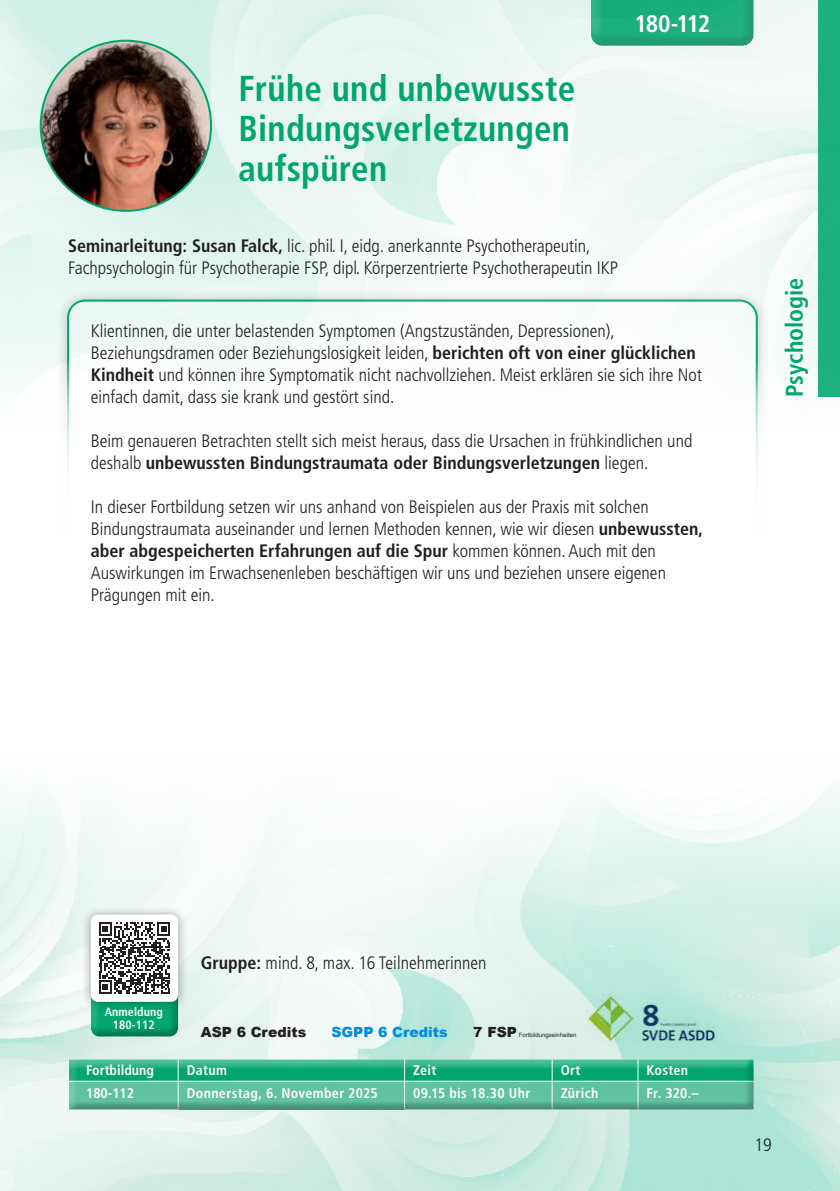
<style>
.page{position:relative;width:840px;height:1191px;background:#fff}
.page>*{position:absolute;margin:0;border:0;box-sizing:border-box;transform-origin:0 0}
.t1{font:700 condensed 36px/40px "Frutiger LT Pro";letter-spacing:.01em;color:#00a66e}
.t2{font:700 condensed 24px "Frutiger LT Pro";color:#00a66e}
.t3{font:700 condensed 24px "Frutiger LT Pro";letter-spacing:-.06em;color:#fff}
.t4{font:300 condensed 18px/22px "Frutiger LT Pro";color:#231f20}
.t5{font:700 condensed 14px "Frutiger LT Pro";letter-spacing:.02em;color:#fff}
.t6{font:900 14px "Arial";color:#231f20}
.t7{font:900 14px "Arial";color:#008de1}
.t8{font:700 condensed 14px "Frutiger LT Pro";color:#fff}
.t9{font:700 condensed 12px/13px "Frutiger LT Pro";letter-spacing:.01em;color:#fff;text-align:center}
.t10{font:6px "Arial";color:#231f20}
.s1{font-weight:700}
</style>
<div class="page">
<img style="left:0;top:785px;width:839px;height:406px">
<img style="left:0;top:0;width:818px;height:437px">
<img style="left:586px;top:994px;width:130px;height:48px">
<div style="left:91px;top:991px;width:90px;height:48px;background:#231f20;opacity:.3"></div>
<div style="left:81px;top:905px;width:107px;height:106px;background:#231f20;opacity:.4"></div>
<div style="left:91px;top:914px;width:87px;height:87px;background:#fff;border-radius:7px"></div>
<svg style="left:91px;top:922px;width:87px;height:114px"></svg>
<div style="left:66px;top:1049px;width:694px;height:58px;background:#fff;opacity:.4"></div>
<div style="left:66px;top:1053px;width:697px;height:64px;background:#231f20;opacity:.3"></div>
<div style="left:818px;top:0;width:21px;height:397px;background:#1db07e"></div>
<img style="left:41px;top:41px;width:170px;height:170px;border-radius:85px">
<h1 class="t1" style="left:238px;top:69px;width:338px">Frühe und unbewusste<br>Bindungsverletzungen aufspüren</h1>
<h2 class="t3" style="left:634px;top:9px;width:77px">180-112</h2>
<p class="t4" style="left:68px;top:235px;width:551px"><span class="s1">Seminarleitung: Susan Falck,</span> lic. phil. I, eidg. anerkannte Psychotherapeutin,<br>Fachpsychologin für Psychotherapie FSP, dipl. Körperzentrierte Psychotherapeutin IKP</p>
<p class="t4" style="left:91px;top:320px;width:612px">Klientinnen, die unter belastenden Symptomen (Angstzuständen, Depressionen), Beziehungsdramen oder Beziehungslosigkeit leiden, <span class="s1">berichten oft von einer glücklichen Kindheit</span> und können ihre Symptomatik nicht nachvollziehen. Meist erklären sie sich ihre Not einfach damit, dass sie krank und gestört sind.</p>
<p class="t4" style="left:91px;top:430px;width:602px">Beim genaueren Betrachten stellt sich meist heraus, dass die Ursachen in frühkindlichen und deshalb <span class="s1">unbewussten Bindungstraumata oder Bindungsverletzungen</span> liegen.</p>
<p class="t4" style="left:91px;top:496px;width:613px">In dieser Fortbildung setzen wir uns anhand von Beispielen aus der Praxis mit solchen Bindungstraumata auseinander und lernen Methoden kennen, wie wir diesen <span class="s1">unbewussten, aber abgespeicherten Erfahrungen auf die Spur</span> kommen können. Auch mit den Auswirkungen im Erwachsenenleben beschäftigen wir uns und beziehen unsere eigenen Prägungen mit ein.</p>
<h2 class="t2" style="left:779px;top:397px;width:121px;rotate:-90deg">Psychologie</h2>
<p class="t4" style="left:201px;top:952px;width:287px"><span class="s1">Gruppe:</span> mind. 8, max. 16 Teilnehmerinnen</p>
<p class="t9" style="left:105px;top:1005px;width:60px">Anmeldung<br>180-112</p>
<p class="t8" style="left:86px;top:1062px;width:69px">Fortbildung</p>
<p class="t5" style="left:186px;top:1062px;width:42px">Datum</p>
<p class="t5" style="left:413px;top:1062px;width:25px">Zeit</p>
<p class="t5" style="left:560px;top:1062px;width:21px">Ort</p>
<p class="t5" style="left:646px;top:1062px;width:43px">Kosten</p>
<p class="t5" style="left:86px;top:1084px;width:50px">180-112</p>
<p class="t5" style="left:187px;top:1084px;width:192px">Donnerstag, 6. November 2025</p>
<p class="t5" style="left:413px;top:1084px;width:119px">09.15 bis 18.30 Uhr</p>
<p class="t5" style="left:560px;top:1084px;width:39px">Zürich</p>
<p class="t5" style="left:646px;top:1084px;width:54px">Fr. 320.–</p>
<p class="t6" style="left:201px;top:1021px;width:107px">ASP 6 Credits</p>
<p class="t7" style="left:331px;top:1021px;width:118px">SGPP 6 Credits</p>
<p class="t6" style="left:473px;top:1021px;width:45px">7 FSP</p>
<p class="t10" style="left:518px;top:1030px;width:59px">Fortbildungseinheiten</p>
<p class="t4" style="left:754px;top:1133px;width:19px">19</p>
</div>
